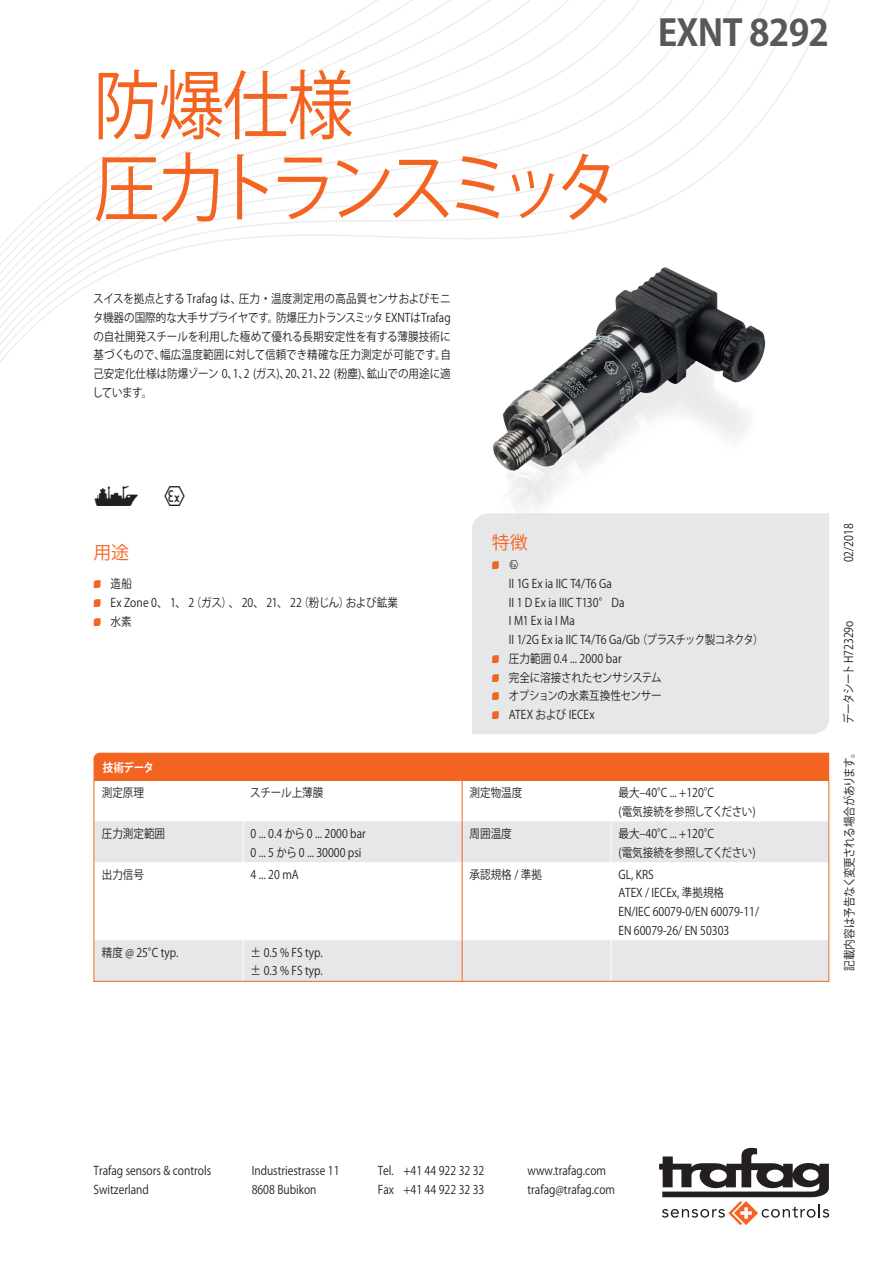
<style>
.page{position:relative;width:893px;height:1263px;background:#fff}
.page>*{position:absolute;margin:0;border:0;box-sizing:border-box;transform-origin:0 0}
.t1{font:75px/82.5px "Koz Go Pro";letter-spacing:-.12em;color:#f36421;scale:.88 1}
.t2{font:700 36px "Koz Go Pro";letter-spacing:-.02em;color:#57585a}
.t3{font:27px "Trafag Pictos";color:#231f20;scale:.88 1}
.t4{font:18px "Koz Go Pro";color:#f36421}
.t5{font:12px/18.8px "Koz Go Pro";color:#231f20;scale:.88 1}
.t6{font:12px "Koz Go Pro";letter-spacing:-.04em;color:#231f20;scale:.88 1}
.t7{font:12px "Koz Go Pro";letter-spacing:-.03em;color:#231f20;scale:.88 1}
.t8{font:700 12px "Koz Go Pro";letter-spacing:-.035em;color:#fff;scale:.88 1}
.t9{font:10.5px "Trafag Pictos";color:#f36421;scale:.88 1}
.s1{font-family:"Trafag Pictos";font-size:10.5px;color:#f36421}
.s2{font-size:12px;color:#231f20}
</style>
<div class="page">
<svg style="left:659px;top:1148px;width:170px;height:77px"></svg>
<svg style="left:0;top:0;width:830px;height:363px"></svg>
<div style="left:472px;top:513px;width:357px;height:221px;background:#e6e7e9"></div>
<img style="left:471px;top:232px;width:314px;height:314px">
<div style="left:94px;top:753px;width:735px;height:27px;background:#f36421"></div>
<svg style="left:96px;top:821px;width:731px;height:159px;fill:#ede7e9"></svg>
<hr style="left:243px;top:821px;width:1px;height:41px;background:#fff">
<hr style="left:611px;top:821px;width:1px;height:41px;background:#fff">
<hr style="left:243px;top:862px;width:1px;height:78px;background:#fff">
<hr style="left:611px;top:862px;width:1px;height:78px;background:#fff">
<hr style="left:243px;top:940px;width:1px;height:41px;background:#fff">
<hr style="left:611px;top:940px;width:1px;height:41px;background:#fff">
<hr style="left:462px;top:781px;width:1px;height:40px;background:#f36421">
<hr style="left:462px;top:821px;width:1px;height:41px;background:#f36421">
<hr style="left:462px;top:862px;width:1px;height:78px;background:#f36421">
<hr style="left:462px;top:940px;width:1px;height:41px;background:#f36421">
<div style="left:94px;top:780px;width:735px;height:202px;border:1px solid #f36421"></div>
<h1 class="t1" style="left:94px;top:66px;width:601px">防爆仕様<br>圧力トランスミッタ</h1>
<p class="t5" style="left:92px;top:290px;width:409px;text-align:justify">スイスを拠点とする Trafag は、圧力・温度測定用の高品質センサおよびモニタ機器の国際的な大手サプライヤです。防爆圧力トランスミッタ EXNTはTrafagの自社開発スチールを利用した極めて優れる長期安定性を有する薄膜技術に基づくもので、幅広温度範囲に対して信頼でき精確な圧力測定が可能です。自己安定化仕様は防爆ゾーン 0、1、2 (ガス)、20、21、22 (粉塵)、鉱山での用途に適しています。</p>
<h2 class="t2" style="left:658px;top:10px;width:173px">EXNT 8292</h2>
<h3 class="t3" style="left:94px;top:483px;width:107px">S X</h3>
<h3 class="t4" style="left:94px;top:541px;width:37px">用途</h3>
<p class="t5" style="left:94px;top:575px;width:348px"><span class="s1">N</span> 造船<br><span class="s1">N</span> Ex Zone 0、 1、 2（ガス）、 20、 21、 22（粉じん）および鉱業<br><span class="s1">N</span> 水素</p>
<h3 class="t4" style="left:492px;top:531px;width:38px">特徴</h3>
<p class="t9" style="left:492px;top:560px;width:32px">N <span class="s2">X</span></p>
<p class="t5" style="left:509px;top:574px;width:119px">II 1G Ex ia IIC T4/T6 Ga</p>
<p class="t5" style="left:509px;top:593px;width:133px">II 1 D Ex ia IIIC T130° Da</p>
<p class="t5" style="left:509px;top:612px;width:77px">I M1 Ex ia I Ma</p>
<p class="t6" style="left:509px;top:632px;width:291px">II 1/2G Ex ia IIC T4/T6 Ga/Gb（プラスチック製コネクタ）</p>
<p class="t5" style="left:492px;top:649px;width:149px"><span class="s1">N</span> 圧力範囲 0.4 ... 2000 bar</p>
<p class="t7" style="left:492px;top:669px;width:195px"><span class="s1">N</span> 完全に溶接されたセンサシステム</p>
<p class="t6" style="left:492px;top:688px;width:194px"><span class="s1">N</span> オプションの水素互換性センサー</p>
<p class="t5" style="left:492px;top:706px;width:118px"><span class="s1">N</span> ATEX および IECEx</p>
<p class="t8" style="left:103px;top:759px;width:60px">技術データ</p>
<p class="t5" style="left:102px;top:784px;width:49px">測定原理</p>
<p class="t5" style="left:250px;top:784px;width:85px">スチール上薄膜</p>
<p class="t5" style="left:470px;top:784px;width:62px">測定物温度</p>
<p class="t5" style="left:618px;top:784px;width:157px">最大–40°C ... +120°C<br>(電気接続を参照してください)</p>
<p class="t5" style="left:102px;top:824px;width:73px">圧力測定範囲</p>
<p class="t5" style="left:251px;top:824px;width:132px">0 ... 0.4 から 0 ... 2000 bar<br>0 ... 5 から 0 ... 30000 psi</p>
<p class="t5" style="left:470px;top:824px;width:50px">周囲温度</p>
<p class="t5" style="left:618px;top:824px;width:157px">最大–40°C ... +120°C<br>(電気接続を参照してください)</p>
<p class="t5" style="left:102px;top:865px;width:49px">出力信号</p>
<p class="t5" style="left:251px;top:865px;width:56px">4 ... 20 mA</p>
<p class="t5" style="left:470px;top:865px;width:84px">承認規格 / 準拠</p>
<p class="t5" style="left:618px;top:865px;width:161px">GL, KRS<br>ATEX / IECEx, 準拠規格<br>EN/IEC 60079-0/EN 60079-11/<br>EN 60079-26/ EN 50303</p>
<p class="t5" style="left:102px;top:943px;width:89px">精度 @ 25°C typ.</p>
<p class="t5" style="left:251px;top:943px;width:84px">± 0.5 % FS typ. ± 0.3 % FS typ.</p>
<p class="t5" style="left:839px;top:562px;width:46px;rotate:-90deg">02/2018</p>
<p class="t5" style="left:839px;top:724px;width:119px;rotate:-90deg">データシートH72329o</p>
<p class="t5" style="left:840px;top:971px;width:255px;rotate:-90deg">記載内容は予告なく変更される場合があります。</p>
<p class="t5" style="left:94px;top:1161px;width:135px">Trafag sensors &amp; controls<br>Switzerland</p>
<p class="t5" style="left:252px;top:1161px;width:101px">Industriestrasse 11<br>8608 Bubikon</p>
<p class="t5" style="left:378px;top:1161px;width:123px">Tel. +41 44 922 32 32<br>Fax +41 44 922 32 33</p>
<p class="t5" style="left:528px;top:1161px;width:101px">www.trafag.com trafag@trafag.com</p>
</div>
